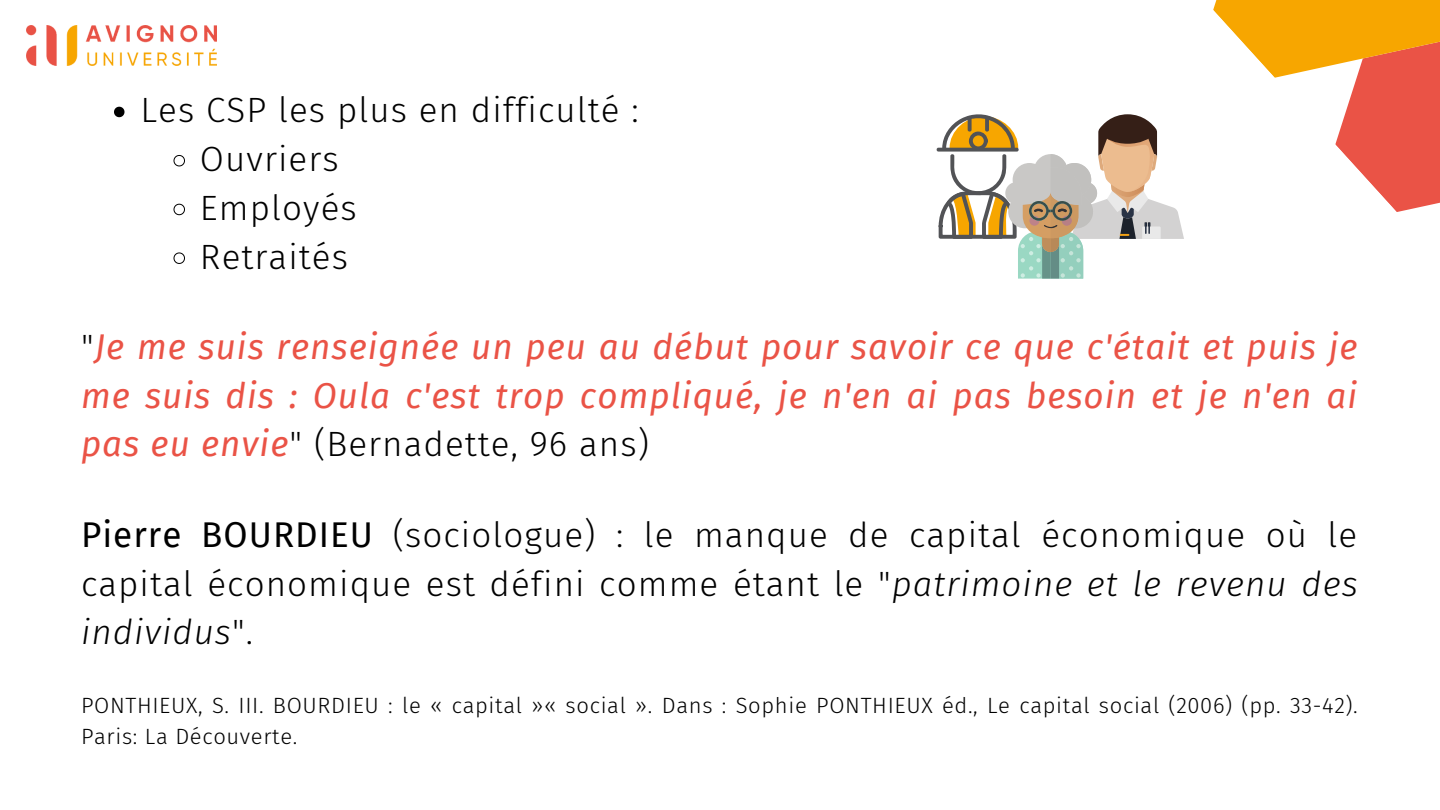
<style>
.page{position:relative;width:1440px;height:810px;background:#fff}
.page>*{position:absolute;margin:0;border:0;box-sizing:border-box;transform-origin:0 0}
.t1{font:300 35px/48.8px "Fira Sans";letter-spacing:.03em;color:#000;text-align:justify}
.t2{font:italic 35px/48.8px "Fira Sans";letter-spacing:.03em;color:#ea5346;text-align:justify}
.t3{font:300 22px/30.8px "Fira Sans";letter-spacing:.03em;color:#000}
.s1{font-weight:300;font-style:normal;color:#000}
.s2{font-weight:400}
.s3{font-style:italic}
</style>
<div class="page">
<svg style="left:114px;top:107px;width:10px;height:10px"></svg>
<svg style="left:173px;top:155px;width:12px;height:12px"></svg>
<svg style="left:173px;top:203px;width:12px;height:13px"></svg>
<svg style="left:173px;top:252px;width:12px;height:12px"></svg>
<img style="left:27px;top:25px;width:189px;height:41px">
<svg style="left:937px;top:0;width:503px;height:279px"></svg>
<p class="t1" style="left:140px;top:86px;width:500px">Les CSP les plus en difficulté :</p>
<p class="t1" style="left:200px;top:135px;width:140px">Ouvriers</p>
<p class="t1" style="left:200px;top:184px;width:158px">Employés</p>
<p class="t1" style="left:200px;top:233px;width:149px">Retraités</p>
<p class="t2" style="left:81px;top:323px;width:1278px"><span class="s1">"</span>Je me suis renseignée un peu au début pour savoir ce que c'était et puis je me suis dis : Oula c'est trop compliqué, je n'en ai pas besoin et je n'en ai pas eu envie<span class="s1">" (Bernadette, 96 ans)</span></p>
<p class="t1" style="left:81px;top:511px;width:1278px"><span class="s2">Pierre BOURDIEU</span> (sociologue) : le manque de capital économique où le capital économique est défini comme étant le "<span class="s3">patrimoine et le revenu des individus</span>".</p>
<p class="t3" style="left:81px;top:690px;width:1278px">PONTHIEUX, S. III. BOURDIEU : le « capital »« social ». Dans : Sophie PONTHIEUX éd., Le capital social (2006) (pp. 33-42).<br>Paris: La Découverte.</p>
</div>
